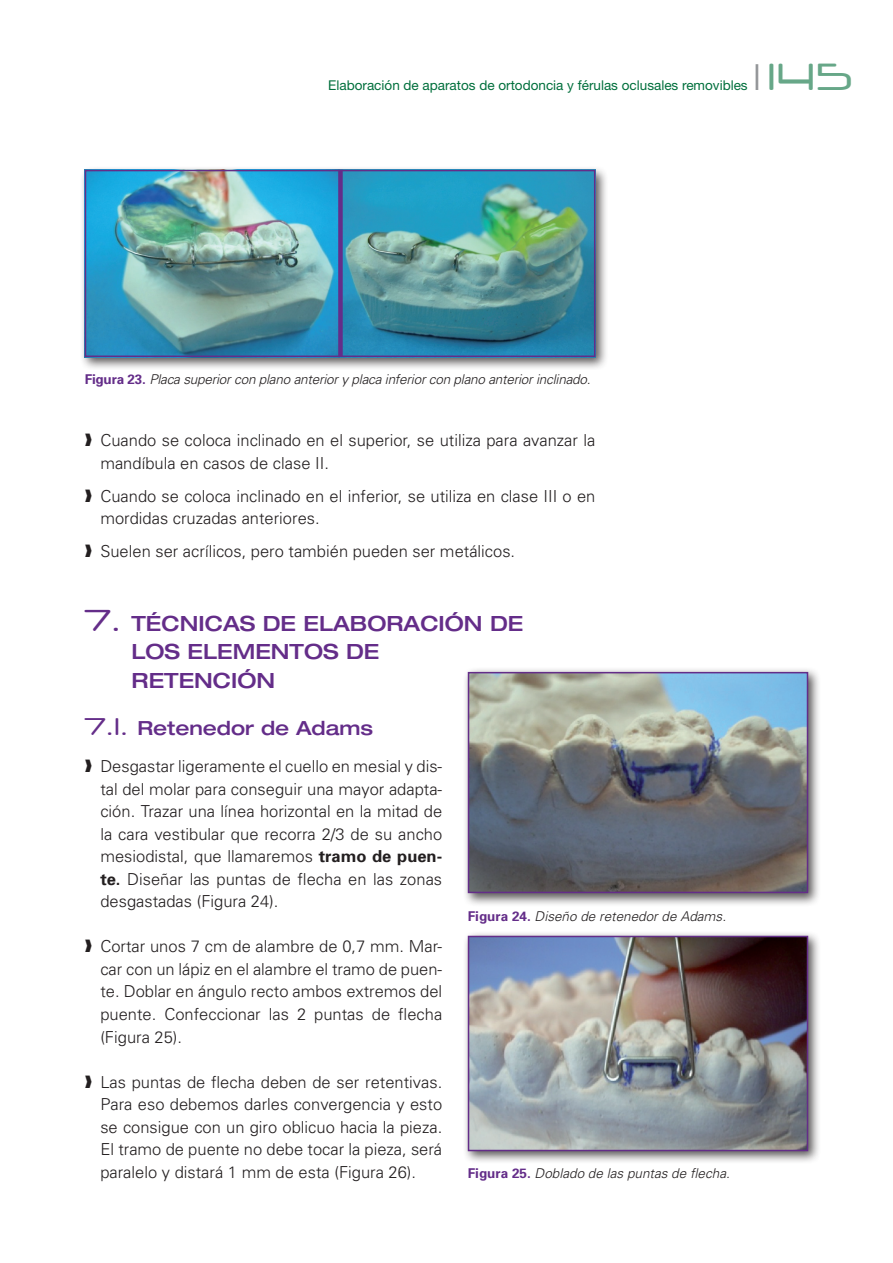
<style>
.page{position:relative;width:893px;height:1263px;background:#fff}
.page>*{position:absolute;margin:0;border:0;box-sizing:border-box;transform-origin:0 0}
.t1{font:37.5px "Neuropol X Free";color:#67a788}
.LADILLO_1{font:500 expanded 21px/28.5px "Helvetica Neue";color:#642d89}
.t2{font:500 expanded 19.5px "Helvetica Neue";color:#642d89}
.t3{font:300 16.5px/22.5px "Univers";color:#231f20;text-align:justify}
.TEXTO_GENERAL{font:italic 300 13.5px "Univers";letter-spacing:-.015em;color:#231f20}
.t4{font:13.5px "Helvetica Neue";color:#006f3c}
.s1{color:#939598}
.s2{font-weight:700;font-style:normal;color:#642d89}
.s3{font-family:"Neuropol X Free";font-weight:400;font-stretch:normal;font-size:30px}
.s4{font-family:"Neuropol X Free";font-weight:400;font-stretch:normal;font-size:24px}
.s5{font-weight:700}
</style>
<div class="page">
<div style="left:80px;top:165px;width:528px;height:205px;background:#231f20;opacity:.75"></div>
<img style="left:88px;top:173px;width:504px;height:181px">
<div style="left:85px;top:170px;width:510px;height:187px;border:2px solid #642d89"></div>
<svg style="left:338px;top:170px;width:4px;height:187px"></svg>
<div style="left:462px;top:666px;width:359px;height:240px;background:#231f20;opacity:.75"></div>
<img style="left:470px;top:674px;width:334px;height:216px">
<div style="left:467px;top:671px;width:340px;height:222px;border:2px solid #642d89"></div>
<div style="left:462px;top:930px;width:359px;height:234px;background:#231f20;opacity:.75"></div>
<img style="left:470px;top:938px;width:334px;height:209px">
<div style="left:467px;top:935px;width:340px;height:215px;border:2px solid #642d89"></div>
<p class="t4" style="left:328px;top:77px;width:421px">Elaboración de aparatos de ortodoncia y férulas oclusales removibles</p>
<h1 class="t1" style="left:754px;top:52px;width:102px"><span class="s1">❘</span> 145</h1>
<p class="TEXTO_GENERAL" style="left:85px;top:371px;width:507px"><span class="s2">Figura 23.</span> Placa superior con plano anterior y placa inferior con plano anterior inclinado.</p>
<p class="t3" style="left:100px;top:429px;width:496px;text-indent:-16px">❱ Cuando se coloca inclinado en el superior, se utiliza para avanzar la mandíbula en casos de clase II.</p>
<p class="t3" style="left:100px;top:484px;width:496px;text-indent:-16px">❱ Cuando se coloca inclinado en el inferior, se utiliza en clase III o en mordidas cruzadas anteriores.</p>
<p class="t3" style="left:85px;top:540px;width:432px">❱ Suelen ser acrílicos, pero también pueden ser metálicos.</p>
<p class="LADILLO_1" style="left:131px;top:608px;width:393px;text-indent:-47px"><span class="s3">7.</span> TÉCNICAS DE ELABORACIÓN DE<br>LOS ELEMENTOS DE<br>RETENCIÓN</p>
<p class="t2" style="left:85px;top:715px;width:290px"><span class="s4">7.1.</span> Retenedor de Adams</p>
<p class="t3" style="left:100px;top:755px;width:343px;text-indent:-16px">❱ Desgastar ligeramente el cuello en mesial y dis&shy;tal del molar para conseguir una mayor adapta&shy;ción. Trazar una línea horizontal en la mitad de la cara vestibular que recorra 2/3 de su ancho mesiodistal, que llamaremos <span class="s5">tramo de puen&shy;te.</span> Diseñar las puntas de flecha en las zonas desgastadas (Figura 24).</p>
<p class="t3" style="left:100px;top:935px;width:343px;text-indent:-16px">❱ Cortar unos 7 cm de alambre de 0,7 mm. Mar&shy;car con un lápiz en el alambre el tramo de puen&shy;te. Doblar en ángulo recto ambos extremos del puente. Confeccionar las 2 puntas de flecha (Figura 25).</p>
<p class="t3" style="left:100px;top:1070px;width:343px;text-indent:-16px">❱ Las puntas de flecha deben de ser retentivas.<br>Para eso debemos darles convergencia y esto se consigue con un giro oblicuo hacia la pieza.<br>El tramo de puente no debe tocar la pieza, será paralelo y distará 1 mm de esta (Figura 26).</p>
<p class="TEXTO_GENERAL" style="left:467px;top:907px;width:260px"><span class="s2">Figura 24.</span> Diseño de retenedor de Adams.</p>
<p class="TEXTO_GENERAL" style="left:467px;top:1164px;width:263px"><span class="s2">Figura 25.</span> Doblado de las puntas de flecha.</p>
</div>
